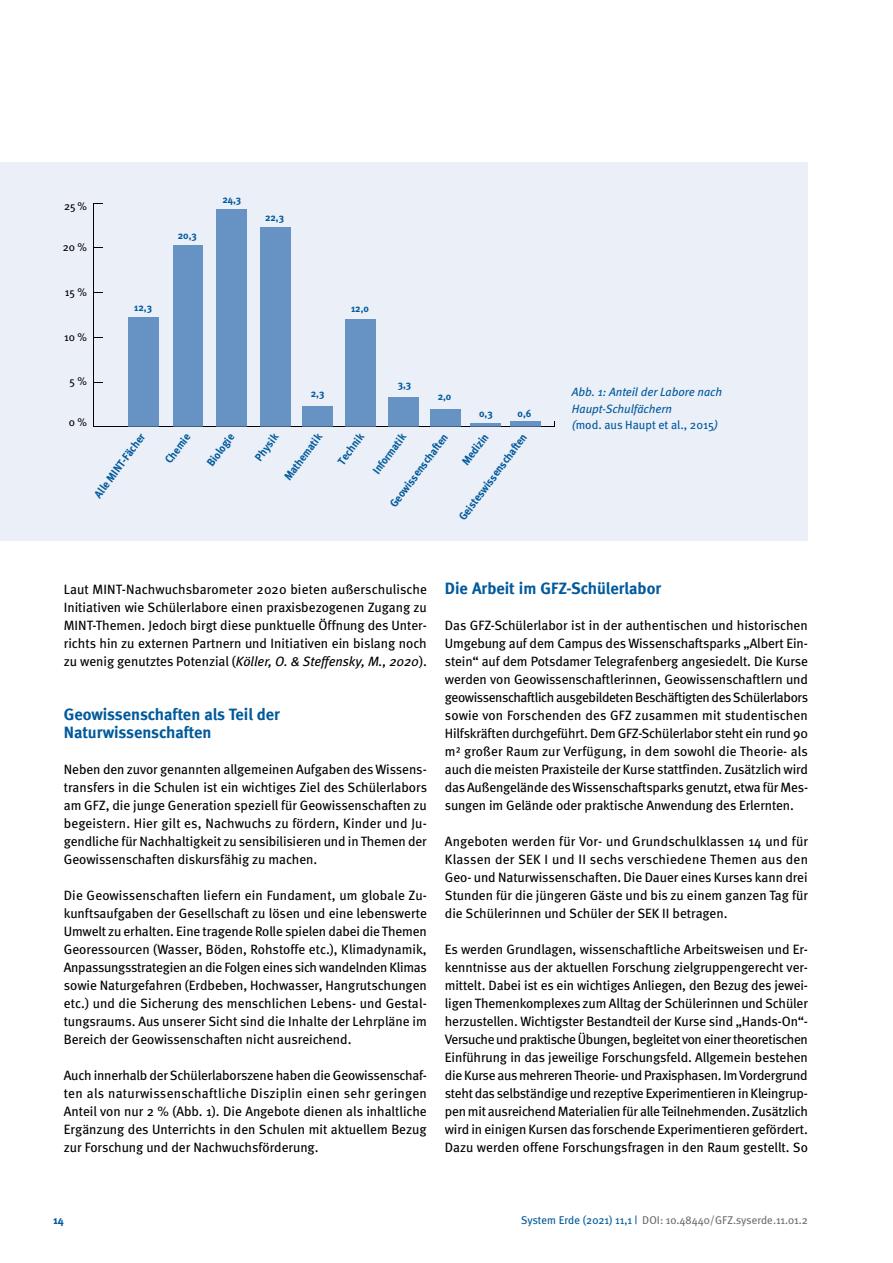
<style>
.page{position:relative;width:893px;height:1263px;background:#fff}
.page>*{position:absolute;margin:0;border:0;box-sizing:border-box;transform-origin:0 0}
.t1{font:700 16.5px/18px "Meta";color:#005a9c}
.t2{font:13.5px/18px "Meta";color:#000;text-align:justify}
.t3{font:italic 12px/16.5px "Meta";color:#005a9c}
.t4{font:700 11.25px "Meta";color:#005a9c;scale:.95 1}
.t5{font:11.25px "Meta Plus";color:#6f6f6e}
.t6{font:11.25px "Meta";color:#000}
.t7{font:700 11.25px "Meta";color:#005a9c}
.t8{font:700 10.35px "Meta";color:#005a9c;scale:.95 1}
.s1{font-style:normal}
.s2{font-style:italic}
.s3{color:#005a9c}
</style>
<div class="page">
<div style="left:0;top:162px;width:808px;height:378px;background:#ebeff8"></div>
<hr style="left:93px;top:426px;width:461px;height:1px;background:#000">
<hr style="left:93px;top:203px;width:1px;height:224px;background:#000">
<div style="left:430px;top:409px;width:30px;height:17px;background:#6692c4"></div>
<hr style="left:430px;top:426px;width:30px;height:1px;background:#426181">
<div style="left:388px;top:397px;width:31px;height:29px;background:#6692c4"></div>
<hr style="left:388px;top:426px;width:31px;height:1px;background:#426181">
<div style="left:345px;top:319px;width:30px;height:107px;background:#6692c4"></div>
<hr style="left:345px;top:426px;width:30px;height:1px;background:#426181">
<div style="left:302px;top:406px;width:31px;height:20px;background:#6692c4"></div>
<hr style="left:302px;top:426px;width:31px;height:1px;background:#426181">
<div style="left:260px;top:227px;width:30px;height:199px;background:#6692c4"></div>
<hr style="left:260px;top:426px;width:30px;height:1px;background:#426181">
<div style="left:217px;top:210px;width:30px;height:216px;background:#6692c4"></div>
<hr style="left:217px;top:426px;width:30px;height:1px;background:#426181">
<div style="left:173px;top:245px;width:30px;height:181px;background:#6692c4"></div>
<hr style="left:173px;top:426px;width:30px;height:1px;background:#426181">
<div style="left:129px;top:317px;width:30px;height:109px;background:#6692c4"></div>
<hr style="left:129px;top:426px;width:30px;height:1px;background:#426181">
<hr style="left:470px;top:423px;width:31px;height:3px;background:#6692c4">
<hr style="left:470px;top:426px;width:31px;height:1px;background:#426181">
<div style="left:510px;top:421px;width:30px;height:5px;background:#6692c4"></div>
<hr style="left:510px;top:426px;width:30px;height:1px;background:#426181">
<p class="t6" style="left:64px;top:199px;width:24px">25%</p>
<p class="t6" style="left:63px;top:240px;width:26px">20 %</p>
<p class="t6" style="left:65px;top:285px;width:24px">15 %</p>
<p class="t6" style="left:64px;top:330px;width:25px">10 %</p>
<p class="t6" style="left:70px;top:374px;width:19px">5 %</p>
<p class="t6" style="left:69px;top:415px;width:20px">0 %</p>
<p class="t8" style="left:134px;top:301px;width:20px">12,3</p>
<p class="t8" style="left:178px;top:229px;width:21px">20,3</p>
<p class="t8" style="left:222px;top:194px;width:21px">24,3</p>
<p class="t8" style="left:265px;top:211px;width:21px">22,3</p>
<p class="t8" style="left:351px;top:303px;width:20px">12,0</p>
<p class="t8" style="left:311px;top:387px;width:16px">2,3</p>
<p class="t8" style="left:398px;top:378px;width:16px">3,3</p>
<p class="t8" style="left:438px;top:391px;width:16px">2,0</p>
<p class="t8" style="left:479px;top:407px;width:16px">0,3</p>
<p class="t8" style="left:518px;top:407px;width:16px">0,6</p>
<p class="t4" style="left:91px;top:492px;width:82px;rotate:-53deg">Alle MINT-Fächer</p>
<p class="t4" style="left:162px;top:458px;width:37px;rotate:-53deg">Chemie</p>
<p class="t4" style="left:204px;top:461px;width:41px;rotate:-53deg">Biologie</p>
<p class="t4" style="left:252px;top:455px;width:34px;rotate:-53deg">Physik</p>
<p class="t4" style="left:281px;top:475px;width:59px;rotate:-53deg">Mathematik</p>
<p class="t4" style="left:335px;top:459px;width:39px;rotate:-53deg">Technik</p>
<p class="t4" style="left:370px;top:468px;width:51px;rotate:-53deg">Informatik</p>
<p class="t4" style="left:387px;top:502px;width:95px;rotate:-53deg">Geowissenschaften</p>
<p class="t4" style="left:459px;top:460px;width:40px;rotate:-53deg">Medizin</p>
<p class="t4" style="left:456px;top:515px;width:112px;rotate:-53deg">Geisteswissenschaften</p>
<p class="t3" style="left:572px;top:383px;width:152px">Abb. 1: Anteil der Labore nach<br>Haupt-Schulfächern<br>(<span class="s1">mod. aus Haupt et al., 2015</span>)</p>
<p class="t2" style="left:64px;top:580px;width:365px">Laut MINT-Nachwuchsbarometer 2020 bieten außerschulische Initiativen wie Schülerlabore einen praxisbezogenen Zugang zu MINT-Themen. Jedoch birgt diese punktuelle Öffnung des Unter&shy;richts hin zu externen Partnern und Initiativen ein bislang noch zu wenig genutztes Potenzial (<span class="s2">Köller, O. &amp; Steffensky, M., 2020</span>).</p>
<p class="t1" style="left:64px;top:705px;width:218px">Geowissenschaften als Teil der<br>Naturwissenschaften</p>
<p class="t2" style="left:64px;top:760px;width:365px;text-align:left">Neben den zuvor genannten allgemeinen Aufgaben des Wissens&shy;transfers in die Schulen ist ein wichtiges Ziel des Schülerlabors am GFZ, die junge Generation speziell für Geowissenschaften zu begeistern. Hier gilt es, Nachwuchs zu fördern, Kinder und Ju&shy;gendliche für Nachhaltigkeit zu sensibilisieren und in Themen der Geowissenschaften diskursfähig zu machen.</p>
<p class="t2" style="left:64px;top:886px;width:365px">Die Geowissenschaften liefern ein Fundament, um globale Zu&shy;kunftsaufgaben der Gesellschaft zu lösen und eine lebenswerte Umwelt zu erhalten. Eine tragende Rolle spielen dabei die Themen Georessourcen (Wasser, Böden, Rohstoffe etc.), Klimadynamik, Anpassungsstrategien an die Folgen eines sich wandelnden Klimas sowie Naturgefahren (Erdbeben, Hochwasser, Hangrutschungen etc.) und die Sicherung des menschlichen Lebens- und Gestal&shy;tungsraums. Aus unserer Sicht sind die Inhalte der Lehrpläne im Bereich der Geowissenschaften nicht ausreichend.</p>
<p class="t2" style="left:64px;top:1066px;width:365px">Auch innerhalb der Schülerlaborszene haben die Geowissenschaf&shy;ten als naturwissenschaftliche Disziplin einen sehr geringen Anteil von nur 2 % (Abb. 1). Die Angebote dienen als inhaltliche Ergänzung des Unterrichts in den Schulen mit aktuellem Bezug zur Forschung und der Nachwuchsförderung.</p>
<p class="t1" style="left:445px;top:579px;width:218px">Die Arbeit im GFZ-Schülerlabor</p>
<p class="t2" style="left:445px;top:616px;width:365px">Das GFZ-Schülerlabor ist in der authentischen und historischen Umgebung auf dem Campus des Wissenschaftsparks „Albert Ein&shy;stein“ auf dem Potsdamer Telegrafenberg angesiedelt. Die Kurse werden von Geowissenschaftlerinnen, Geowissenschaftlern und geowissenschaftlich ausgebildeten Beschäftigten des Schülerlabors sowie von Forschenden des GFZ zusammen mit studentischen Hilfskräften durchgeführt. Dem GFZ-Schülerlabor steht ein rund 90 m² großer Raum zur Verfügung, in dem sowohl die Theorie- als auch die meisten Praxisteile der Kurse stattfinden. Zusätzlich wird das Außengelände des Wissenschaftsparks genutzt, etwa für Mes&shy;sungen im Gelände oder praktische Anwendung des Erlernten.</p>
<p class="t2" style="left:445px;top:832px;width:365px">Angeboten werden für Vor- und Grundschulklassen 14 und für Klassen der SEK I und II sechs verschiedene Themen aus den Geo- und Naturwissenschaften. Die Dauer eines Kurses kann drei Stunden für die jüngeren Gäste und bis zu einem ganzen Tag für die Schülerinnen und Schüler der SEK II betragen.</p>
<p class="t2" style="left:445px;top:940px;width:365px">Es werden Grundlagen, wissenschaftliche Arbeitsweisen und Er&shy;kenntnisse aus der aktuellen Forschung zielgruppengerecht ver&shy;mittelt. Dabei ist es ein wichtiges Anliegen, den Bezug des jewei&shy;ligen Themenkomplexes zum Alltag der Schülerinnen und Schüler herzustellen. Wichtigster Bestandteil der Kurse sind „Hands-On“- Versuche und praktische Übungen, begleitet von einer theoretischen Einführung in das jeweilige Forschungsfeld. Allgemein bestehen die Kurse aus mehreren Theorie- und Praxisphasen. Im Vordergrund steht das selbständige und rezeptive Experimentieren in Kleingrup&shy;pen mit ausreichend Materialien für alle Teilnehmenden. Zusätzlich wird in einigen Kursen das forschende Experimentieren gefördert.<br>Dazu werden offene Forschungsfragen in den Raum gestellt. So</p>
<p class="t7" style="left:53px;top:1213px;width:12px">14</p>
<p class="t5" style="left:521px;top:1214px;width:288px"><span class="s3">System Erde (2021) 11,1 |</span> DOI: 10.48440/GFZ.syserde.11.01.2</p>
</div>
